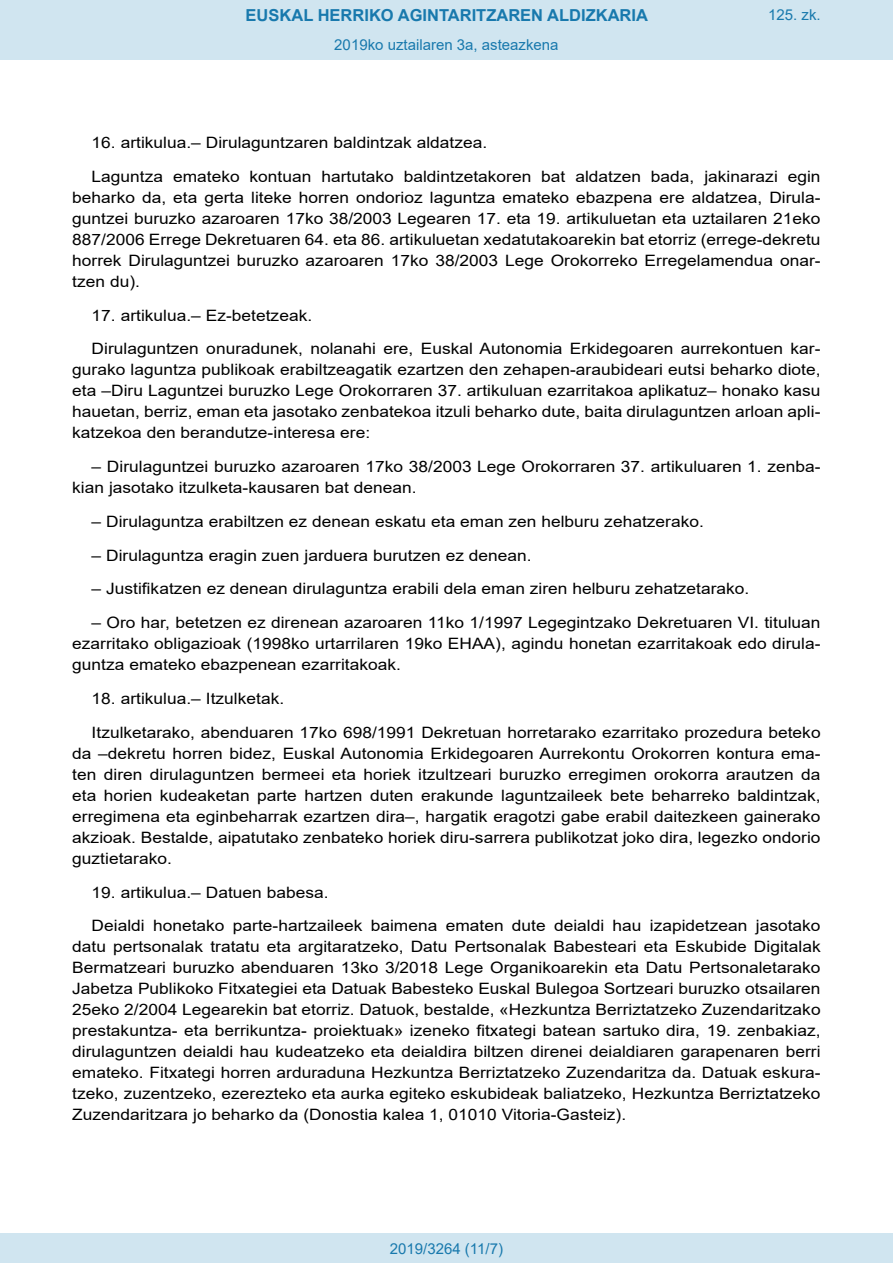
<style>
.page{position:relative;width:893px;height:1263px;background:#fff}
.page>*{position:absolute;margin:0;border:0;box-sizing:border-box;transform-origin:0 0}
.t1{font:700 16.5px "Arial";color:#1879ad}
.BOPVDetalle{font:15.6px/21px "Arial";color:#000;text-align:justify;scale:1.11 1}
.Paginacion_Centro{font:15px "Arial";color:#1879ad}
</style>
<div class="page">
<div style="left:0;top:0;width:893px;height:60px;background:#d0e5f0"></div>
<div style="left:0;top:1233px;width:893px;height:30px;background:#d0e5f0"></div>
<p class="t1" style="left:246px;top:3px;width:404px">EUSKAL HERRIKO AGINTARITZAREN ALDIZKARIA</p>
<p class="Paginacion_Centro" style="left:334px;top:35px;width:226px">2019ko uztailaren 3a, asteazkena</p>
<p class="Paginacion_Centro" style="left:768px;top:5px;width:54px">125. zk.</p>
<p class="BOPVDetalle" style="left:92px;top:132px;width:358px">16. artikulua.– Dirulaguntzaren baldintzak aldatzea.</p>
<p class="BOPVDetalle" style="left:72px;top:166px;width:676px;text-indent:19px">Laguntza emateko kontuan hartutako baldintzetakoren bat aldatzen bada, jakinarazi egin beharko da, eta gerta liteke horren ondorioz laguntza emateko ebazpena ere aldatzea, Dirula&shy;guntzei buruzko azaroaren 17ko 38/2003 Legearen 17. eta 19. artikuluetan eta uztailaren 21eko 887/2006 Errege Dekretuaren 64. eta 86. artikuluetan xedatutakoarekin bat etorriz (errege-dekretu horrek Dirulaguntzei buruzko azaroaren 17ko 38/2003 Lege Orokorreko Erregelamendua onar&shy;tzen du).</p>
<p class="BOPVDetalle" style="left:92px;top:305px;width:200px">17. artikulua.– Ez-betetzeak.</p>
<p class="BOPVDetalle" style="left:72px;top:338px;width:676px;text-indent:19px">Dirulaguntzen onuradunek, nolanahi ere, Euskal Autonomia Erkidegoaren aurrekontuen kar&shy;gurako laguntza publikoak erabiltzeagatik ezartzen den zehapen-araubideari eutsi beharko diote, eta –Diru Laguntzei buruzko Lege Orokorraren 37. artikuluan ezarritakoa aplikatuz– honako kasu hauetan, berriz, eman eta jasotako zenbatekoa itzuli beharko dute, baita dirulaguntzen arloan apli&shy;katzekoa den berandutze-interesa ere:</p>
<p class="BOPVDetalle" style="left:72px;top:456px;width:676px;text-indent:19px">– Dirulaguntzei buruzko azaroaren 17ko 38/2003 Lege Orokorraren 37. artikuluaren 1. zenba&shy;kian jasotako itzulketa-kausaren bat denean.</p>
<p class="BOPVDetalle" style="left:92px;top:511px;width:553px">– Dirulaguntza erabiltzen ez denean eskatu eta eman zen helburu zehatzerako.</p>
<p class="BOPVDetalle" style="left:92px;top:545px;width:398px">– Dirulaguntza eragin zuen jarduera burutzen ez denean.</p>
<p class="BOPVDetalle" style="left:92px;top:578px;width:594px">– Justifikatzen ez denean dirulaguntza erabili dela eman ziren helburu zehatzetarako.</p>
<p class="BOPVDetalle" style="left:72px;top:612px;width:676px;text-indent:19px">– Oro har, betetzen ez direnean azaroaren 11ko 1/1997 Legegintzako Dekretuaren VI. tituluan ezarritako obligazioak (1998ko urtarrilaren 19ko EHAA), agindu honetan ezarritakoak edo dirula&shy;guntza emateko ebazpenean ezarritakoak.</p>
<p class="BOPVDetalle" style="left:92px;top:688px;width:175px">18. artikulua.– Itzulketak.</p>
<p class="BOPVDetalle" style="left:72px;top:722px;width:676px;text-indent:19px">Itzulketarako, abenduaren 17ko 698/1991 Dekretuan horretarako ezarritako prozedura beteko da –dekretu horren bidez, Euskal Autonomia Erkidegoaren Aurrekontu Orokorren kontura ema&shy;ten diren dirulaguntzen bermeei eta horiek itzultzeari buruzko erregimen orokorra arautzen da eta horien kudeaketan parte hartzen duten erakunde laguntzaileek bete beharreko baldintzak, erregimena eta eginbeharrak ezartzen dira–, hargatik eragotzi gabe erabil daitezkeen gainerako akzioak. Bestalde, aipatutako zenbateko horiek diru-sarrera publikotzat joko dira, legezko ondorio guztietarako.</p>
<p class="BOPVDetalle" style="left:92px;top:881px;width:215px">19. artikulua.– Datuen babesa.</p>
<p class="BOPVDetalle" style="left:72px;top:915px;width:676px;text-indent:19px">Deialdi honetako parte-hartzaileek baimena ematen dute deialdi hau izapidetzean jasotako datu pertsonalak tratatu eta argitaratzeko, Datu Pertsonalak Babesteari eta Eskubide Digitalak Bermatzeari buruzko abenduaren 13ko 3/2018 Lege Organikoarekin eta Datu Pertsonaletarako Jabetza Publikoko Fitxategiei eta Datuak Babesteko Euskal Bulegoa Sortzeari buruzko otsailaren 25eko 2/2004 Legearekin bat etorriz. Datuok, bestalde, «Hezkuntza Berriztatzeko Zuzendaritzako prestakuntza- eta berrikuntza- proiektuak» izeneko fitxategi batean sartuko dira, 19. zenbakiaz, dirulaguntzen deialdi hau kudeatzeko eta deialdira biltzen direnei deialdiaren garapenaren berri emateko. Fitxategi horren arduraduna Hezkuntza Berriztatzeko Zuzendaritza da. Datuak eskura&shy;tzeko, zuzentzeko, ezerezteko eta aurka egiteko eskubideak baliatzeko, Hezkuntza Berriztatzeko Zuzendaritzara jo beharko da (Donostia kalea 1, 01010 Vitoria-Gasteiz).</p>
<p class="Paginacion_Centro" style="left:390px;top:1238px;width:115px">2019/3264 (11/7)</p>
</div>
